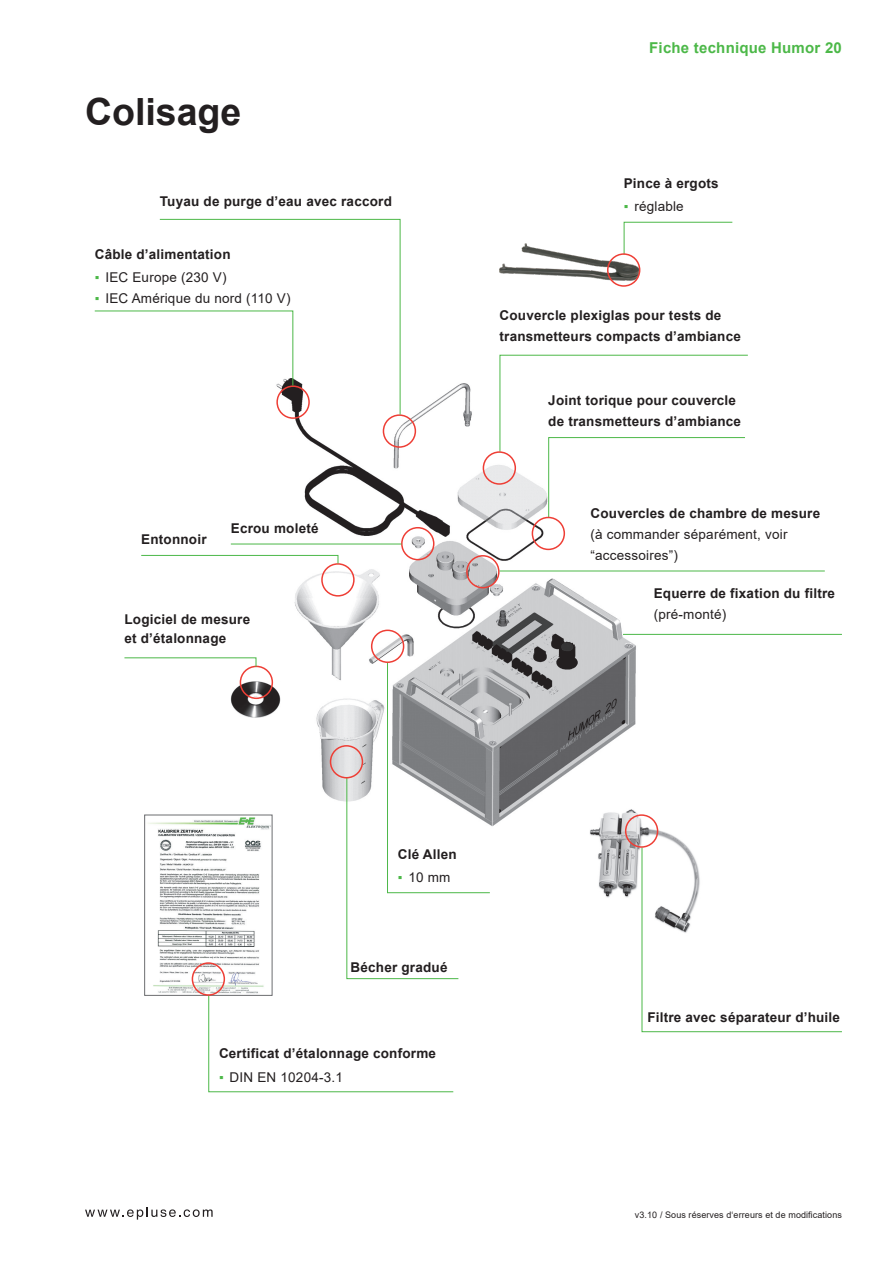
<style>
.page{position:relative;width:893px;height:1263px;background:#fff}
.page>*{position:absolute;margin:0;border:0;box-sizing:border-box;transform-origin:0 0}
.Headline_2{font:700 37.5px "Arial";color:#231f20}
.t1{font:700 15px "Arial";letter-spacing:.015em;color:#4cb848}
.Copy_Bold{font:700 13.5px/21px "Arial";letter-spacing:.015em;color:#231f20}
.Copy_Bold-2{font:13.5px/21px "Arial";letter-spacing:.015em;color:#231f20}
.t2{font:9px "Arial";letter-spacing:.01em;color:#231f20}
.s1{color:#4cb848}
.s2{font-weight:700}
.s3{font-weight:400}
</style>
<div class="page">
<svg style="left:85px;top:1207px;width:128px;height:12px"></svg>
<img style="left:263px;top:383px;width:393px;height:450px">
<div style="left:276px;top:385px;width:34px;height:34px;border:2px solid #ee3e35;border-radius:50%"></div>
<svg style="left:94px;top:310px;width:65px;height:2px"></svg>
<div style="left:383px;top:414px;width:33px;height:34px;border:2px solid #ee3e35;border-radius:50%"></div>
<svg style="left:159px;top:219px;width:242px;height:196px"></svg>
<img style="left:500px;top:243px;width:138px;height:41px">
<div style="left:321px;top:563px;width:34px;height:34px;border:2px solid #ee3e35;border-radius:50%"></div>
<svg style="left:141px;top:555px;width:198px;height:9px"></svg>
<div style="left:371px;top:630px;width:33px;height:33px;border:2px solid #ee3e35;border-radius:50%"></div>
<svg style="left:346px;top:662px;width:145px;height:317px"></svg>
<div style="left:231px;top:682px;width:51px;height:40px;background:#fff"></div>
<img style="left:231px;top:682px;width:49px;height:35px">
<div style="left:240px;top:666px;width:33px;height:33px;border:2px solid #ee3e35;border-radius:50%"></div>
<svg style="left:623px;top:221px;width:110px;height:34px"></svg>
<svg style="left:499px;top:354px;width:249px;height:164px"></svg>
<div style="left:483px;top:451px;width:33px;height:34px;border:2px solid #ee3e35;border-radius:50%"></div>
<div style="left:532px;top:517px;width:33px;height:33px;border:2px solid #ee3e35;border-radius:50%"></div>
<img style="left:578px;top:803px;width:110px;height:95px">
<svg style="left:641px;top:847px;width:201px;height:185px"></svg>
<div style="left:625px;top:814px;width:33px;height:34px;border:2px solid #ee3e35;border-radius:50%"></div>
<div style="left:401px;top:527px;width:33px;height:33px;border:2px solid #ee3e35;border-radius:50%"></div>
<div style="left:466px;top:555px;width:34px;height:33px;border:2px solid #ee3e35;border-radius:50%"></div>
<hr style="left:623px;top:634px;width:219px;height:1px;background:#4cb848">
<hr style="left:231px;top:544px;width:171px;height:1px;background:#4cb848">
<svg style="left:124px;top:657px;width:133px;height:10px"></svg>
<svg style="left:208px;top:994px;width:246px;height:98px"></svg>
<img style="left:148px;top:817px;width:122px;height:177px">
<div style="left:144px;top:815px;width:128px;height:181px;border:1px solid #6c6d70"></div>
<div style="left:192px;top:962px;width:33px;height:34px;border:2px solid #ee3e35;border-radius:50%"></div>
<hr style="left:500px;top:571px;width:325px;height:1px;background:#4cb848">
<div style="left:330px;top:745px;width:33px;height:33px;border:2px solid #ee3e35;border-radius:50%"></div>
<div style="left:607px;top:253px;width:33px;height:34px;border:2px solid #ee3e35;border-radius:50%"></div>
<p class="Headline_2" style="left:85px;top:85px;width:158px">Colisage</p>
<p class="Copy_Bold" style="left:160px;top:191px;width:234px">Tuyau de purge d’eau avec raccord</p>
<p class="Copy_Bold" style="left:95px;top:243px;width:137px">Câble d’alimentation</p>
<p class="Copy_Bold-2" style="left:95px;top:266px;width:133px"><span class="s1">▪</span> IEC Europe (230 V)</p>
<p class="Copy_Bold-2" style="left:95px;top:287px;width:197px"><span class="s1">▪</span> IEC Amérique du nord (110 V)</p>
<p class="Copy_Bold" style="left:141px;top:528px;width:67px">Entonnoir</p>
<p class="Copy_Bold" style="left:231px;top:518px;width:89px">Ecrou moleté</p>
<p class="Copy_Bold" style="left:124px;top:609px;width:127px">Logiciel de mesure</p>
<p class="Copy_Bold" style="left:124px;top:628px;width:103px">et d’étalonnage</p>
<p class="t1" style="left:649px;top:37px;width:194px">Fiche technique Humor 20</p>
<p class="Copy_Bold" style="left:624px;top:173px;width:96px">Pince à ergots</p>
<p class="Copy_Bold-2" style="left:624px;top:196px;width:62px"><span class="s1">▪</span> réglable</p>
<p class="Copy_Bold" style="left:500px;top:305px;width:243px">Couvercle plexiglas pour tests de transmetteurs compacts d’ambiance</p>
<p class="Copy_Bold" style="left:548px;top:390px;width:194px">Joint torique pour couvercle de transmetteurs d’ambiance</p>
<p class="Copy_Bold-2" style="left:590px;top:503px;width:231px"><span class="s2">Couvercles de chambre de mesure </span>(à commander séparément, voir “accessoires”)</p>
<p class="Copy_Bold" style="left:654px;top:583px;width:183px">Equerre de fixation du filtre <span class="s3">(pré-monté)</span></p>
<p class="Copy_Bold" style="left:398px;top:844px;width:60px">Clé Allen</p>
<p class="Copy_Bold-2" style="left:398px;top:867px;width:54px"><span class="s1">▪</span> 10 mm</p>
<p class="Copy_Bold" style="left:351px;top:957px;width:98px">Bécher gradué</p>
<p class="Copy_Bold" style="left:219px;top:1043px;width:219px">Certificat d’étalonnage conforme</p>
<p class="Copy_Bold-2" style="left:219px;top:1066px;width:125px"><span class="s1">▪</span> DIN EN 10204-3.1</p>
<p class="Copy_Bold" style="left:647px;top:1007px;width:194px">Filtre avec séparateur d’huile</p>
<p class="t2" style="left:635px;top:1208px;width:208px">v3.10 / Sous réserves d‘erreurs et de modifications</p>
</div>
